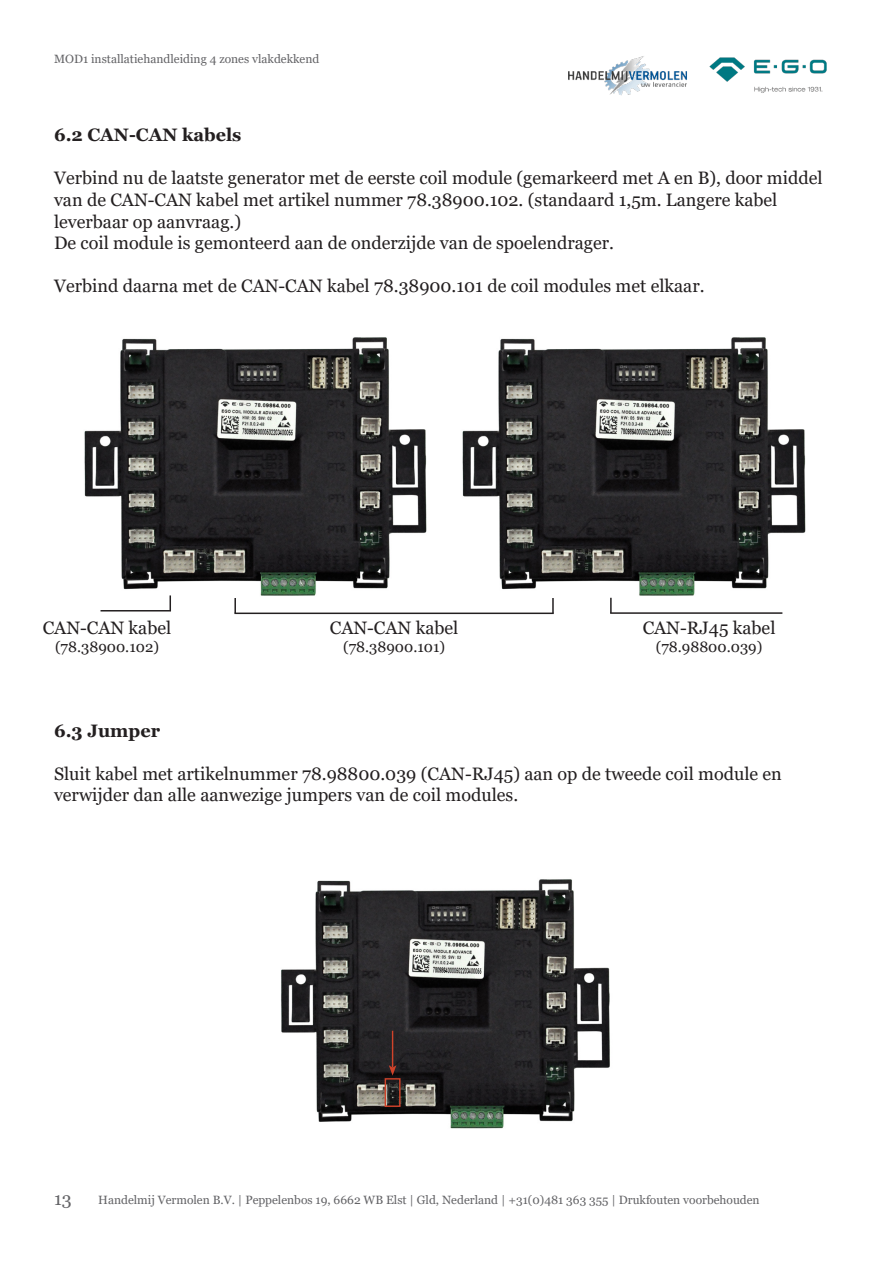
<style>
.page{position:relative;width:893px;height:1263px;background:#fff}
.page>*{position:absolute;margin:0;border:0;box-sizing:border-box;transform-origin:0 0}
.t1{font:18px/21.6px "Georgia";color:#231f20}
.t2{font:700 18px "Georgia";color:#231f20}
.t3{font:18px "Georgia";color:#636366}
.t4{font:15px "Georgia";color:#231f20}
.t5{font:12px "Georgia";color:#636366}
</style>
<div class="page">
<img style="left:709px;top:57px;width:118px;height:36px">
<img style="left:569px;top:56px;width:118px;height:40px">
<img style="left:281px;top:879px;width:329px;height:250px">
<div style="left:385px;top:1078px;width:16px;height:29px;border:1px solid #d0432a"></div>
<hr style="left:392px;top:1031px;width:1px;height:36px;background:#d0432a">
<svg style="left:389px;top:1065px;width:7px;height:10px"></svg>
<img style="left:84px;top:337px;width:343px;height:275px">
<img style="left:462px;top:337px;width:344px;height:277px">
<hr style="left:101px;top:610px;width:70px;height:1px;background:#231f20">
<svg style="left:170px;top:595px;width:1px;height:15px"></svg>
<svg style="left:234px;top:598px;width:2px;height:14px"></svg>
<hr style="left:234px;top:612px;width:320px;height:2px;background:#231f20">
<svg style="left:552px;top:598px;width:2px;height:15px"></svg>
<svg style="left:610px;top:598px;width:2px;height:14px"></svg>
<hr style="left:610px;top:612px;width:172px;height:2px;background:#231f20">
<p class="t5" style="left:54px;top:52px;width:267px">MOD1 installatiehandleiding 4 zones vlakdekkend</p>
<p class="t2" style="left:54px;top:123px;width:189px">6.2 CAN-CAN kabels</p>
<p class="t1" style="left:54px;top:168px;width:770px">Verbind nu de laatste generator met de eerste coil module (gemarkeerd met A en B), door middel van de CAN-CAN kabel met artikel nummer 78.38900.102. (standaard 1,5m. Langere kabel</p>
<p class="t1" style="left:54px;top:211px;width:189px">leverbaar op aanvraag.)</p>
<p class="t1" style="left:54px;top:233px;width:561px">De coil module is gemonteerd aan de onderzijde van de spoelendrager.</p>
<p class="t1" style="left:54px;top:276px;width:652px">Verbind daarna met de CAN-CAN kabel 78.38900.101 de coil modules met elkaar.</p>
<p class="t1" style="left:43px;top:617px;width:130px">CAN-CAN kabel</p>
<p class="t4" style="left:55px;top:638px;width:105px">(78.38900.102)</p>
<p class="t1" style="left:330px;top:617px;width:130px">CAN-CAN kabel</p>
<p class="t4" style="left:343px;top:638px;width:104px">(78.38900.101)</p>
<p class="t1" style="left:643px;top:617px;width:134px">CAN-RJ45 kabel</p>
<p class="t4" style="left:656px;top:638px;width:108px">(78.98800.039)</p>
<p class="t2" style="left:54px;top:719px;width:108px">6.3 Jumper</p>
<p class="t1" style="left:54px;top:763px;width:729px">Sluit kabel met artikelnummer 78.98800.039 (CAN-RJ45) aan op de tweede coil module en</p>
<p class="t1" style="left:54px;top:785px;width:466px">verwijder dan alle aanwezige jumpers van de coil modules.</p>
<p class="t3" style="left:54px;top:1188px;width:19px">13</p>
<p class="t5" style="left:98px;top:1192px;width:663px">Handelmij Vermolen B.V. | Peppelenbos 19, 6662 WB Elst | Gld, Nederland | +31(0)481 363 355 | Drukfouten voorbehouden</p>
</div>
